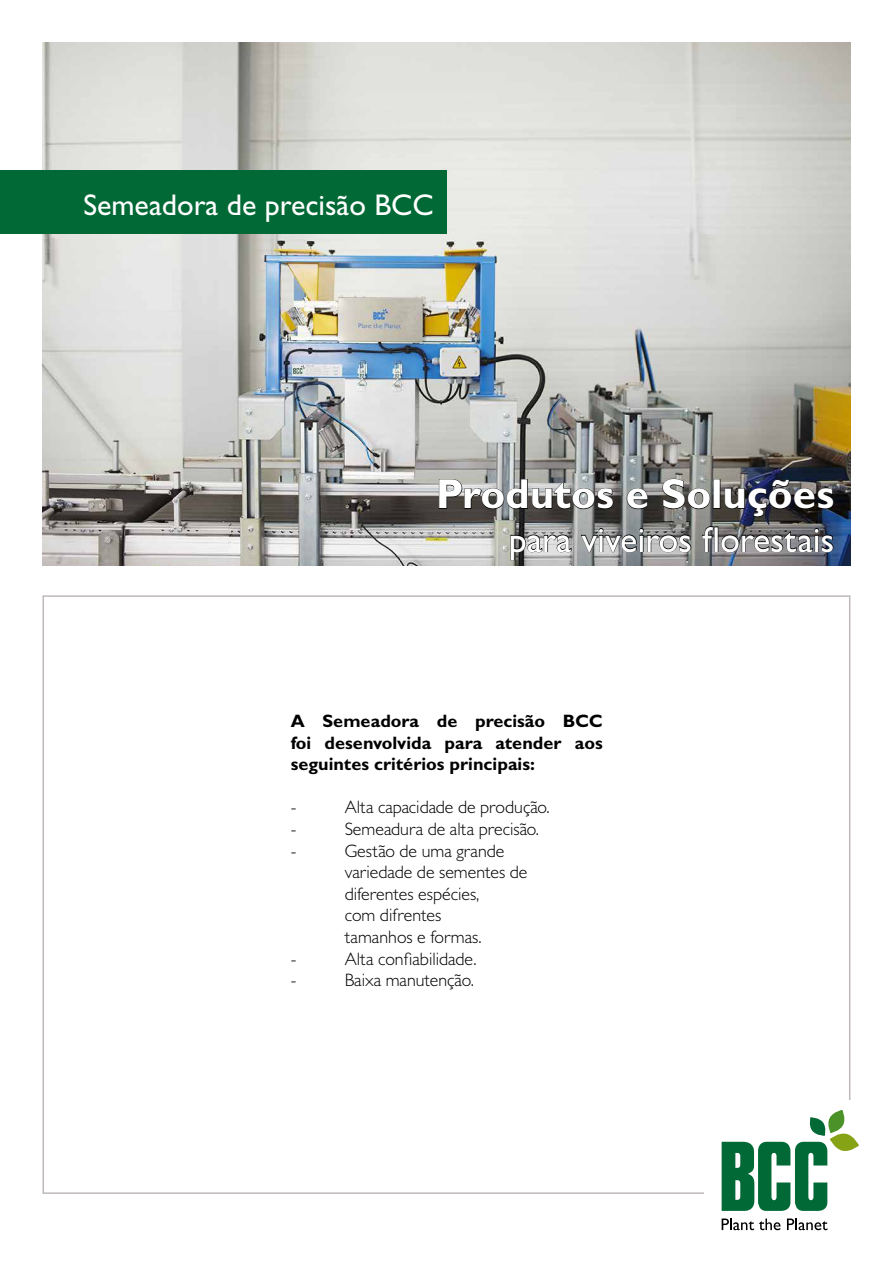
<style>
.page{position:relative;width:893px;height:1263px;background:#fff}
.page>*{position:absolute;margin:0;border:0;box-sizing:border-box;transform-origin:0 0}
.t1{font:700 42px "Gill Sans MT Pro";color:#fff}
.t2{font:500 36px "Gill Sans MT Pro";color:#fff}
.t3{font:30px "Gill Sans";color:#fff}
.t4{font:300 18px/21.6px "Gill Sans MT Pro";color:#000}
.t5{font:700 18px/21.6px "Gill Sans MT Pro";color:#000;text-align:justify}
</style>
<div class="page">
<img style="left:43px;top:43px;width:807px;height:523px">
<svg style="left:439px;top:479px;width:174px;height:30px;background:#737473"></svg>
<svg style="left:627px;top:488px;width:21px;height:21px"></svg>
<svg style="left:663px;top:479px;width:47px;height:30px"></svg>
<div style="left:714px;top:479px;width:6px;height:29px;border:1px solid #000"></div>
<img style="left:725px;top:480px;width:109px;height:37px">
<svg style="left:511px;top:535px;width:60px;height:25px"></svg>
<svg style="left:581px;top:528px;width:110px;height:24px;background:#7a7c7c"></svg>
<svg style="left:702px;top:526px;width:131px;height:26px;background:#606165"></svg>
<div style="left:0;top:170px;width:446px;height:64px;background:#006935"></div>
<svg style="left:722px;top:1111px;width:137px;height:100px"></svg>
<svg style="left:722px;top:1218px;width:58px;height:12px"></svg>
<svg style="left:787px;top:1218px;width:40px;height:12px"></svg>
<h3 class="t3" style="left:83px;top:187px;width:352px">Semeadora de precisão BCC</h3>
<h1 class="t1" style="left:436px;top:468px;width:400px">Produtos e Soluções</h1>
<h2 class="t2" style="left:509px;top:518px;width:327px">para viveiros florestais</h2>
<p class="t5" style="left:291px;top:710px;width:314px">A Semeadora de precisão BCC foi desenvolvida para atender aos seguintes critérios principais:</p>
<p class="t4" style="left:291px;top:796px;width:7px">-</p>
<p class="t4" style="left:345px;top:796px;width:206px">Alta capacidade de produção.</p>
<p class="t4" style="left:291px;top:818px;width:7px">-</p>
<p class="t4" style="left:345px;top:818px;width:196px">Semeadura de alta precisão.</p>
<p class="t4" style="left:291px;top:839px;width:7px">-</p>
<p class="t4" style="left:345px;top:839px;width:184px">Gestão de uma grande variedade de sementes de diferentes espécies,<br>com difrentes<br>tamanhos e formas.</p>
<p class="t4" style="left:291px;top:947px;width:7px">-</p>
<p class="t4" style="left:345px;top:947px;width:133px">Alta confiabilidade.</p>
<p class="t4" style="left:291px;top:969px;width:7px">-</p>
<p class="t4" style="left:345px;top:969px;width:131px">Baixa manutenção.</p>
</div>
